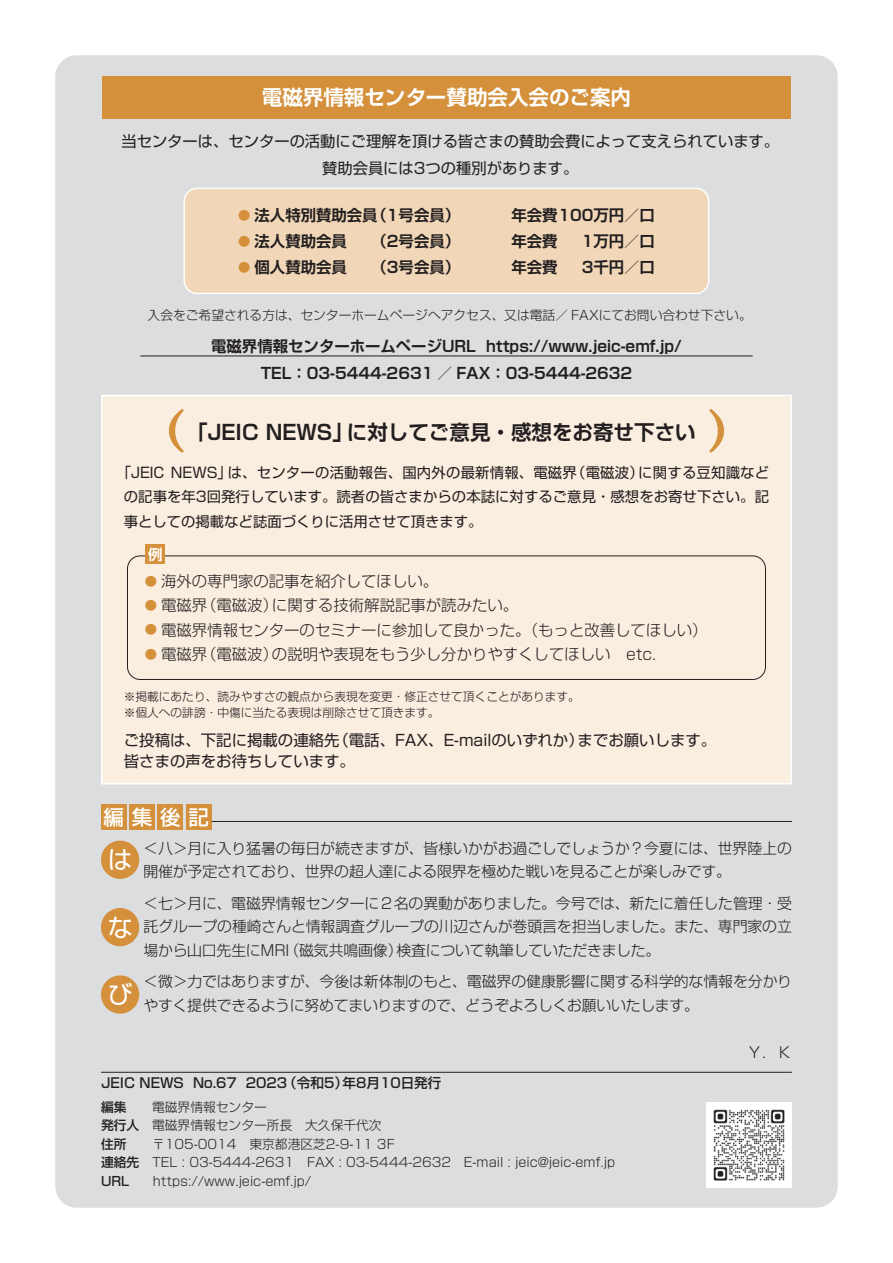
<style>
.page{position:relative;width:893px;height:1263px;background:#fff}
.page>*{position:absolute;margin:0;border:0;box-sizing:border-box;transform-origin:0 0}
.t1{font:24.75px "Shin Go Pro";color:#fff}
.t2{font:700 20.55px "Shin Go Pro De";color:#231f20}
.t3{font:700 20.55px "Shin Go Pro De";color:#fff}
.t4{font:500 20.55px "Shin Go Pro";color:#fff}
.t5{font:700 15.45px/27px "Shin Go Pro De";color:#231f20}
.t6{font:300 15.45px "Shin Go Pro";color:#231f20}
.t7{font:15.45px/21.3px "Shin Go Pro";color:#231f20}
.t8{font:15.3px/27.6px "Shin Go Pro";color:#231f20;text-align:center}
.t9{font:300 14.85px/23.4px "Shin Go Pro";letter-spacing:-.01em;color:#231f20}
.t10{font:700 14.55px "Shin Go Pro De";color:#fff}
.t11{font:14.4px/24.5px "Shin Go Pro";color:#231f20;text-align:justify}
.t12{font:500 13.65px "Shin Go Pro";color:#231f20}
.t13{font:300 12.75px/18.6px "Shin Go Pro";color:#231f20}
.t14{font:300 11.7px/15.9px "Shin Go Pro";color:#231f20}
.s1{font-size:12.3px;color:#d4903b}
.s2{font-family:"Shin Go Pro De";font-weight:700;font-size:12.3px;color:#d4903b}
.s3{font-weight:500}
</style>
<div class="page">
<div style="left:55px;top:55px;width:783px;height:1153px;background:#dcdddf;border-radius:21px"></div>
<div style="left:102px;top:76px;width:689px;height:43px;background:#d4903b"></div>
<hr style="left:140px;top:356px;width:613px;height:1px;background:#231f20">
<div style="left:184px;top:188px;width:525px;height:105px;background:#f1d7b8;border-radius:13px"></div>
<div style="left:183px;top:188px;width:526px;height:106px;border:1px solid #fff;border-radius:13px"></div>
<div style="left:102px;top:395px;width:689px;height:389px;background:#faeee0"></div>
<svg style="left:168px;top:409px;width:16px;height:44px"></svg>
<svg style="left:709px;top:409px;width:16px;height:44px"></svg>
<div style="left:127px;top:556px;width:639px;height:124px;border:1px solid #231f20;border-radius:13px"></div>
<hr style="left:190px;top:821px;width:602px;height:1px;background:#231f20">
<div style="left:101px;top:804px;width:26px;height:26px;background:#d4903b"></div>
<div style="left:158px;top:804px;width:25px;height:26px;background:#d4903b"></div>
<div style="left:129px;top:804px;width:26px;height:26px;background:#d4903b"></div>
<div style="left:186px;top:804px;width:25px;height:26px;background:#d4903b"></div>
<hr style="left:101px;top:1072px;width:691px;height:1px;background:#231f20">
<div style="left:146px;top:545px;width:19px;height:19px;background:#d4903b"></div>
<div style="left:101px;top:841px;width:38px;height:38px;background:#d4903b;border-radius:50%"></div>
<div style="left:101px;top:908px;width:38px;height:38px;background:#d4903b;border-radius:50%"></div>
<div style="left:101px;top:975px;width:38px;height:39px;background:#d4903b;border-radius:50%"></div>
<img style="left:707px;top:1102px;width:85px;height:85px">
<h2 class="t3" style="left:262px;top:81px;width:371px">電磁界情報センター賛助会入会のご案内</h2>
<p class="t8" style="left:121px;top:125px;width:659px">当センターは、センターの活動にご理解を頂ける皆さまの賛助会費によって支えられています。賛助会員には3つの種別があります。</p>
<p class="t5" style="left:238px;top:200px;width:224px"><span class="s1">●</span> 法人特別賛助会員（1号会員）</p>
<p class="t5" style="left:511px;top:200px;width:145px">年会費100万円／口</p>
<p class="t5" style="left:238px;top:226px;width:110px"><span class="s1">●</span> 法人賛助会員</p>
<p class="t5" style="left:372px;top:226px;width:90px">（2号会員）</p>
<p class="t5" style="left:511px;top:226px;width:48px">年会費</p>
<p class="t5" style="left:582px;top:226px;width:75px">1万円／口</p>
<p class="t5" style="left:238px;top:252px;width:110px"><span class="s1">●</span> 個人賛助会員</p>
<p class="t5" style="left:372px;top:252px;width:90px">（3号会員）</p>
<p class="t5" style="left:511px;top:252px;width:48px">年会費</p>
<p class="t5" style="left:582px;top:252px;width:75px">3千円／口</p>
<p class="t13" style="left:148px;top:304px;width:606px">入会をご希望される方は、センターホームページへアクセス、又は電話／ FAXにてお問い合わせ下さい。</p>
<p class="t5" style="left:261px;top:331px;width:423px;text-indent:-49px">電磁界情報センターホームページURL https://www.jeic-emf.jp/<br>TEL：03-5444-2631 ／ FAX：03-5444-2632　</p>
<h2 class="t2" style="left:187px;top:415px;width:510px">「JEIC NEWS」に対してご意見・感想をお寄せ下さい</h2>
<p class="t11" style="left:124px;top:458px;width:647px;text-indent:-7px">「JEIC NEWS」は、センターの活動報告、国内外の最新情報、電磁界（電磁波）に関する豆知識などの記事を年3回発行しています。読者の皆さまからの本誌に対するご意見・感想をお寄せ下さい。記事としての掲載など誌面づくりに活用させて頂きます。</p>
<p class="t10" style="left:148px;top:542px;width:16px">例</p>
<p class="t6" style="left:145px;top:568px;width:295px"><span class="s2">●</span> 海外の専門家の記事を紹介してほしい。</p>
<p class="t6" style="left:145px;top:592px;width:375px"><span class="s2">●</span> 電磁界（電磁波）に関する技術解説記事が読みたい。</p>
<p class="t6" style="left:145px;top:617px;width:564px"><span class="s2">●</span> 電磁界情報センターのセミナーに参加して良かった。（もっと改善してほしい）</p>
<p class="t6" style="left:145px;top:641px;width:513px"><span class="s2">●</span> 電磁界（電磁波）の説明や表現をもう少し分かりやすくしてほしい　etc.</p>
<p class="t14" style="left:124px;top:687px;width:458px">※掲載にあたり、読みやすさの観点から表現を変更・修正させて頂くことがあります。※個人への誹謗・中傷に当たる表現は削除させて頂きます。</p>
<p class="t7" style="left:124px;top:727px;width:594px">ご投稿は、下記に掲載の連絡先（電話、FAX、E-mailのいずれか）までお願いします。皆さまの声をお待ちしています。</p>
<h2 class="t4" style="left:104px;top:800px;width:107px">編集後記</h2>
<p class="t9" style="left:143px;top:834px;width:650px">＜八＞月に入り猛暑の毎日が続きますが、皆様いかがお過ごしでしょうか？今夏には、世界陸上の開催が予定されており、世界の超人達による限界を極めた戦いを見ることが楽しみです。</p>
<p class="t9" style="left:143px;top:890px;width:650px;text-align:justify">＜七＞月に、電磁界情報センターに２名の異動がありました。今号では、新たに着任した管理・受託グループの種崎さんと情報調査グループの川辺さんが巻頭言を担当しました。また、専門家の立場から山口先生にMRI（磁気共鳴画像）検査について執筆していただきました。</p>
<p class="t9" style="left:143px;top:968px;width:650px">＜微＞力ではありますが、今後は新体制のもと、電磁界の健康影響に関する科学的な情報を分かりやすく提供できるように努めてまいりますので、どうぞよろしくお願いいたします。</p>
<p class="t9" style="left:747px;top:1038px;width:46px">Ｙ．Ｋ</p>
<p class="t12" style="left:101px;top:1071px;width:342px">JEIC NEWS No.67 2023（令和5）年8月10日発行</p>
<p class="t13" style="left:101px;top:1096px;width:515px"><span class="s3">編集　　</span>電磁界情報センター<br><span class="s3">発行人　</span>電磁界情報センター所長　大久保千代次<br><span class="s3">住所　　</span>〒105-0014　東京都港区芝2-9-11 3F<br><span class="s3">連絡先　</span>TEL : 03-5444-2631　FAX : 03-5444-2632　E-mail : jeic@jeic-emf.jp <span class="s3">URL　　</span>https://www.jeic-emf.jp/</p>
<h1 class="t1" style="left:108px;top:839px;width:26px">は</h1>
<h1 class="t1" style="left:108px;top:907px;width:26px">な</h1>
<h1 class="t1" style="left:108px;top:974px;width:26px">び</h1>
</div>
